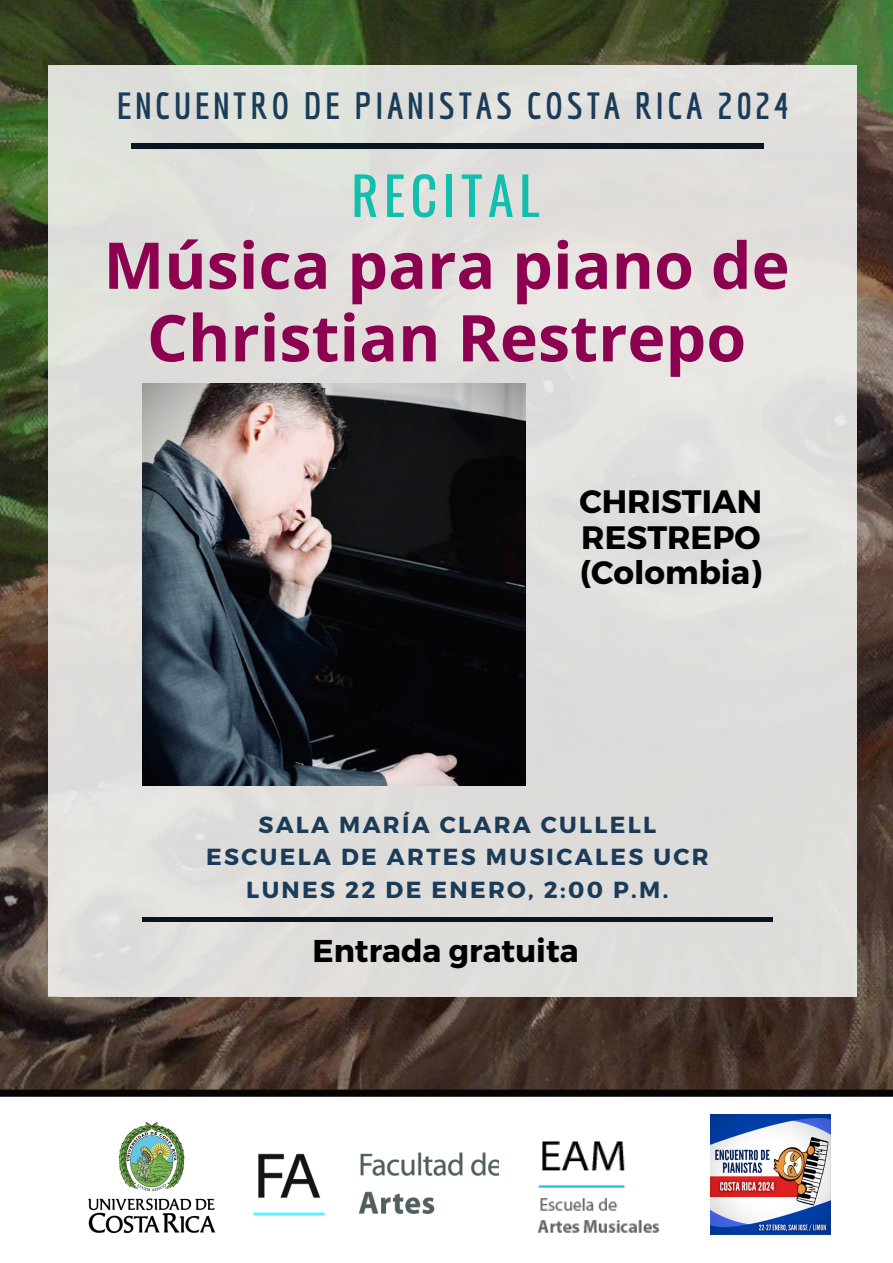
<style>
.page{position:relative;width:893px;height:1263px;background:#fff}
.page>*{position:absolute;margin:0;border:0;box-sizing:border-box;transform-origin:0 0}
.t1{font:700 64.5px "Open Sans";color:#8d0151}
.t2{font:52.5px "Oswald";letter-spacing:.1em;color:#11bfae}
.t3{font:700 36.9px "Economica";letter-spacing:.1em;color:#1b3c59}
.t4{font:700 32.4px "Montserrat";color:#000}
.t5{font:700 31.5px "Montserrat";color:#000}
.t6{font:700 23.25px "Montserrat";letter-spacing:.1em;color:#1b3c59}
</style>
<div class="page">
<img style="left:0;top:0;width:893px;height:1089px">
<div style="left:60px;top:127px;width:796px;height:816px;background:#e0dedb"></div>
<div style="left:60px;top:65px;width:796px;height:62px;background:#dfe0db"></div>
<svg style="left:49px;top:65px;width:11px;height:62px"></svg>
<div style="left:49px;top:127px;width:11px;height:816px;background:#e0e1db"></div>
<div style="left:60px;top:943px;width:796px;height:54px;background:#dfdddb"></div>
<svg style="left:49px;top:943px;width:11px;height:54px"></svg>
<hr style="left:131px;top:144px;width:633px;height:4px;background:#09151f">
<div style="left:142px;top:917px;width:630px;height:5px;background:#09151f"></div>
<svg style="left:0;top:1089px;width:893px;height:146px"></svg>
<img style="left:78px;top:1114px;width:153px;height:121px">
<img style="left:710px;top:1115px;width:120px;height:120px">
<img style="left:231px;top:1127px;width:268px;height:96px">
<img style="left:499px;top:1101px;width:194px;height:134px">
<img style="left:142px;top:384px;width:384px;height:401px">
<p class="t3" style="left:117px;top:84px;width:673px">ENCUENTRO DE PIANISTAS COSTA RICA 2024</p>
<p class="t2" style="left:351px;top:154px;width:190px">RECITAL</p>
<p class="t1" style="left:103px;top:220px;width:687px">Música para piano de</p>
<p class="t1" style="left:147px;top:292px;width:601px">Christian Restrepo</p>
<p class="t4" style="left:579px;top:480px;width:184px">CHRISTIAN</p>
<p class="t4" style="left:581px;top:516px;width:181px">RESTREPO</p>
<p class="t4" style="left:580px;top:552px;width:184px">(Colombia)</p>
<p class="t6" style="left:258px;top:810px;width:399px">SALA MARÍA CLARA CULLELL</p>
<p class="t6" style="left:206px;top:842px;width:504px">ESCUELA DE ARTES MUSICALES UCR</p>
<p class="t6" style="left:246px;top:874px;width:423px">LUNES 22 DE ENERO, 2:00 P.M.</p>
<p class="t5" style="left:312px;top:930px;width:268px">Entrada gratuita</p>
</div>
